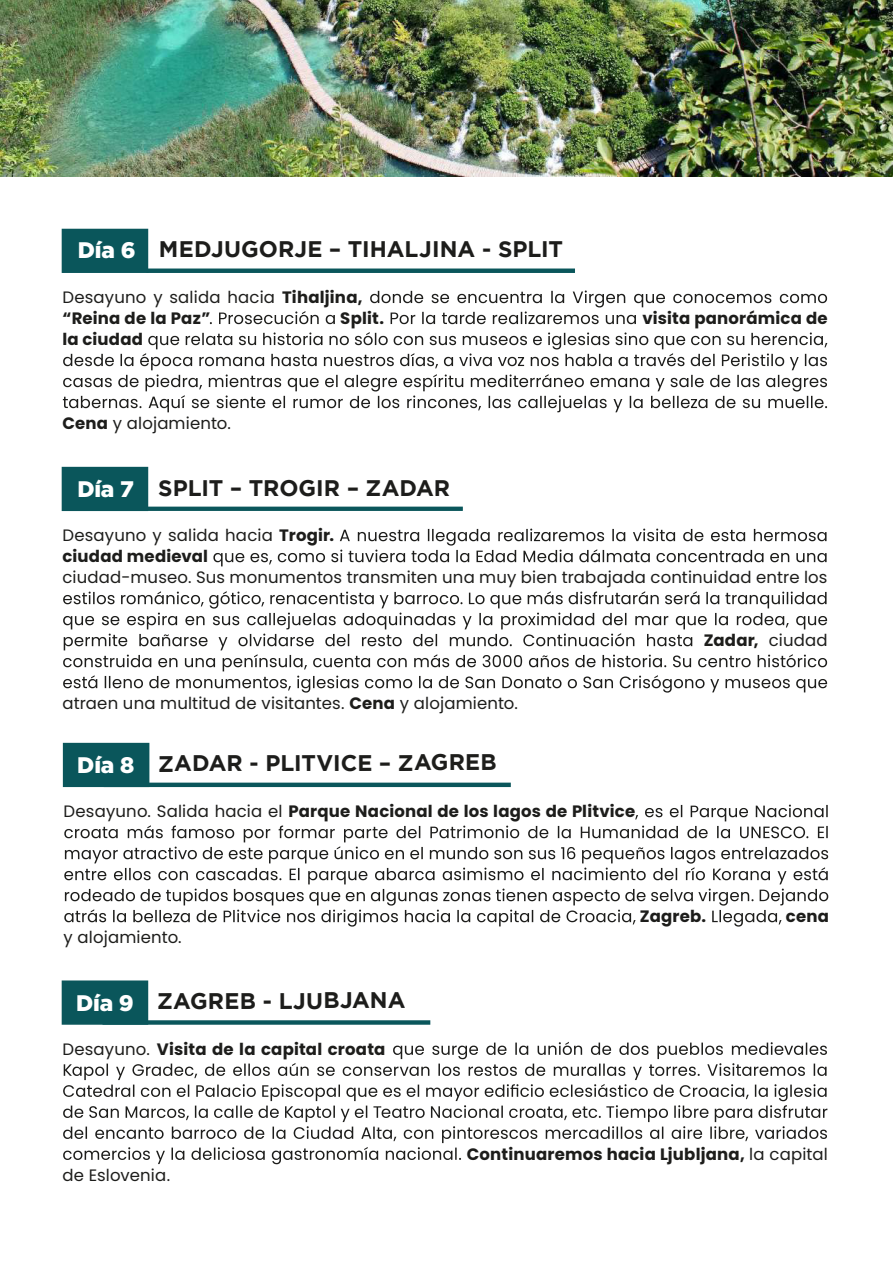
<style>
.page{position:relative;width:893px;height:1263px;background:#fff}
.page>*{position:absolute;margin:0;border:0;box-sizing:border-box;transform-origin:0 0}
.t1{font:700 22.5px "Gotham";color:#1d1d1b}
.t2{font:700 16.5px/21px "Poppins";letter-spacing:.01em;color:#1d1d1b}
.t3{font:16.5px "Poppins";letter-spacing:.01em;color:#1d1d1b}
.s1{font-weight:900;color:#fff}
.s2{font-weight:400}
.s3{font-weight:700}
</style>
<div class="page">
<img style="left:1px;top:0;width:892px;height:176px">
<img style="left:0;top:0;width:1px;height:176px">
<svg style="left:210px;top:311px;width:125px;height:13px"></svg>
<svg style="left:370px;top:290px;width:457px;height:34px"></svg>
<svg style="left:63px;top:332px;width:764px;height:80px"></svg>
<div style="left:62px;top:229px;width:86px;height:44px;background:#0a565b"></div>
<svg style="left:147px;top:268px;width:428px;height:5px;background:#24686c"></svg>
<svg style="left:213px;top:529px;width:614px;height:37px"></svg>
<svg style="left:63px;top:591px;width:764px;height:102px"></svg>
<div style="left:62px;top:467px;width:86px;height:44px;background:#0a565b"></div>
<svg style="left:103px;top:507px;width:360px;height:4px"></svg>
<svg style="left:64px;top:804px;width:764px;height:122px"></svg>
<div style="left:63px;top:743px;width:86px;height:44px;background:#0a565b"></div>
<hr style="left:104px;top:783px;width:407px;height:4px;background:#0a565b">
<svg style="left:63px;top:1042px;width:764px;height:122px"></svg>
<div style="left:62px;top:980px;width:86px;height:45px;background:#0a565b;border:2px solid #0a565b"></div>
<svg style="left:103px;top:1020px;width:327px;height:5px;background:#22666b"></svg>
<h1 class="t1" style="left:78px;top:236px;width:487px"><span class="s1">Día 6</span> MEDJUGORJE – TIHALJINA - SPLIT</h1>
<p class="t2" style="left:62px;top:287px;width:302px"><span class="s2">Desayuno y salida hacia</span> Tihaljina, “Reina de la Paz”</p>
<p class="t2" style="left:340px;top:308px;width:45px">Split.</p>
<p class="t2" style="left:642px;top:308px;width:187px">visita panorámica de</p>
<p class="t2" style="left:62px;top:329px;width:82px">la ciudad</p>
<p class="t3" style="left:62px;top:414px;width:170px"><span class="s3">Cena</span> y alojamiento.</p>
<h1 class="t1" style="left:77px;top:475px;width:374px"><span class="s1">Día 7</span> SPLIT – TROGIR – ZADAR</h1>
<p class="t2" style="left:62px;top:525px;width:273px"><span class="s2">Desayuno y salida hacia</span> Trogir. ciudad medieval</p>
<p class="t3" style="left:62px;top:568px;width:767px">ciudad-museo. Sus monumentos transmiten una muy bien trabajada continuidad entre los</p>
<p class="t3" style="left:62px;top:694px;width:457px">atraen una multitud de visitantes. <span class="s3">Cena</span> y alojamiento.</p>
<h1 class="t1" style="left:77px;top:750px;width:421px"><span class="s1">Día 8</span> ZADAR - PLITVICE – ZAGREB</h1>
<p class="t2" style="left:64px;top:801px;width:573px"><span class="s2">Desayuno. Salida hacia el</span> Parque Nacional de los lagos de Plitvice</p>
<p class="t2" style="left:704px;top:630px;width:126px">Zadar, <span class="s2">ciudad</span></p>
<p class="t3" style="left:64px;top:928px;width:120px">y alojamiento.</p>
<h1 class="t1" style="left:76px;top:988px;width:331px"><span class="s1">Día 9</span> ZAGREB - LJUBJANA</h1>
<p class="t2" style="left:62px;top:1038px;width:324px"><span class="s2">Desayuno.</span> Visita de la capital croata</p>
<p class="t3" style="left:62px;top:1165px;width:109px">de Eslovenia.</p>
<p class="t2" style="left:640px;top:906px;width:68px">Zagreb.</p>
<p class="t2" style="left:786px;top:906px;width:45px">cena</p>
<p class="t2" style="left:467px;top:1143px;width:362px">Continuaremos hacia Ljubljana, <span class="s2">la capital</span></p>
</div>
